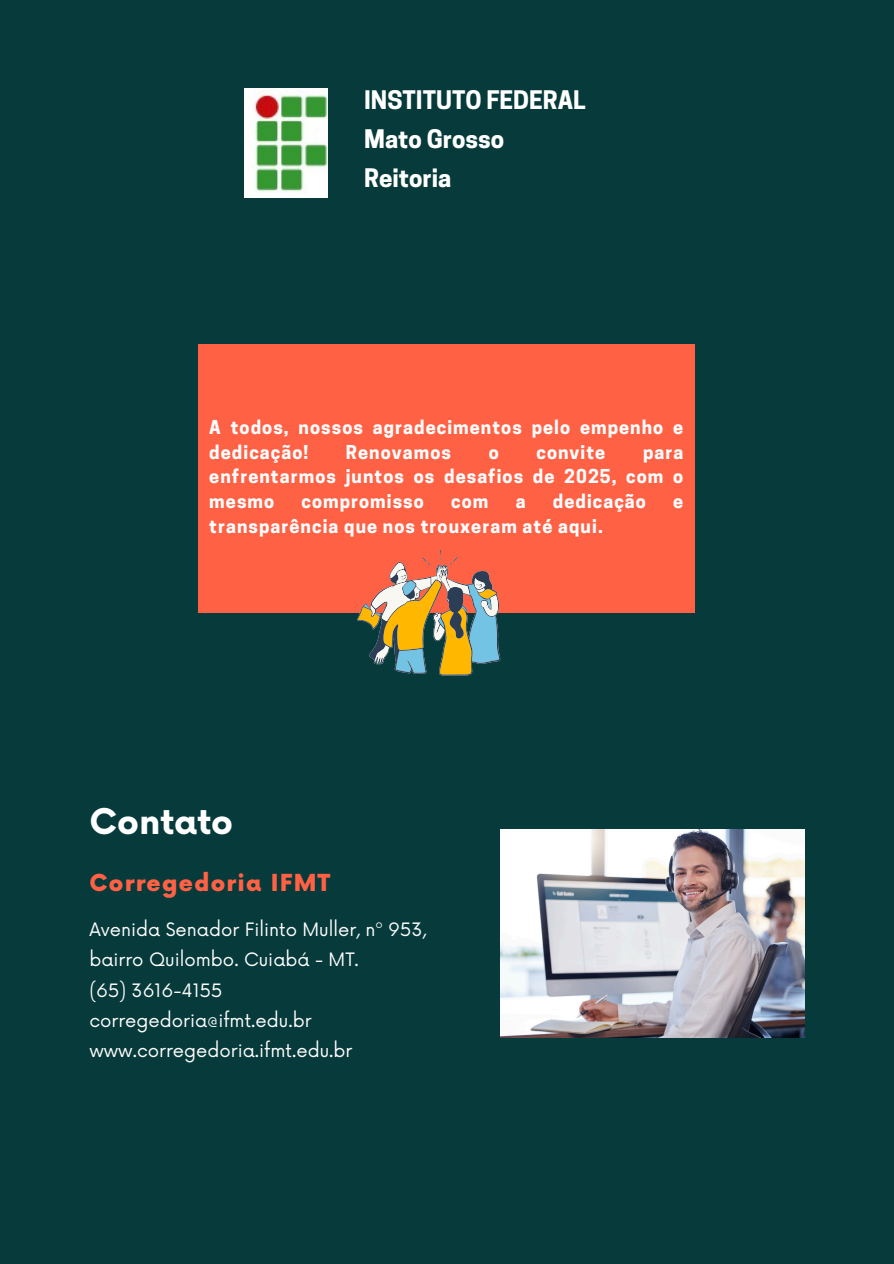
<style>
.page{position:relative;width:894px;height:1264px;background:#fff}
.page>*{position:absolute;margin:0;border:0;box-sizing:border-box;transform-origin:0 0}
.t1{font:700 34.5px "Now";color:#fff}
.t2{font:700 24px/39.3px "Cooper Hewitt";color:#fff}
.t3{font:900 22.8px "Now";letter-spacing:.055em;color:#ff6145}
.t4{font:700 18px/24.8px "Cooper Hewitt";letter-spacing:.06em;color:#fff}
.t5{font:18px/30.3px "Now";color:#fff}
</style>
<div class="page">
<div style="left:0;top:0;width:893px;height:1263px;background:#073a3b"></div>
<img style="left:244px;top:88px;width:83px;height:109px">
<img style="left:500px;top:829px;width:304px;height:208px">
<div style="left:198px;top:345px;width:496px;height:267px;background:#ff6145"></div>
<svg style="left:357px;top:549px;width:143px;height:126px"></svg>
<p class="t2" style="left:364px;top:83px;width:223px">INSTITUTO FEDERAL<br>Mato Grosso<br>Reitoria</p>
<h2 class="t4" style="left:209px;top:417px;width:475px">A todos, nossos agradecimentos pelo empenho e dedicação!</h2>
<h2 class="t4" style="left:346px;top:441px;width:106px">Renovamos</h2>
<h2 class="t4" style="left:488px;top:441px;width:12px">o</h2>
<h2 class="t4" style="left:536px;top:441px;width:70px">convite</h2>
<h2 class="t4" style="left:209px;top:441px;width:475px;text-align:justify;text-indent:433px">para enfrentarmos juntos os desafios de 2025, com o mesmo</h2>
<h2 class="t4" style="left:301px;top:491px;width:124px">compromisso</h2>
<h2 class="t4" style="left:451px;top:491px;width:39px">com</h2>
<h2 class="t4" style="left:515px;top:491px;width:11px">a</h2>
<h2 class="t4" style="left:552px;top:491px;width:94px">dedicação</h2>
<h2 class="t4" style="left:673px;top:491px;width:12px">e</h2>
<h2 class="t4" style="left:209px;top:516px;width:395px">transparência que nos trouxeram até aqui.</h2>
<h1 class="t1" style="left:89px;top:802px;width:145px">Contato</h1>
<h2 class="t3" style="left:89px;top:870px;width:242px">Corregedoria IFMT</h2>
<h3 class="t5" style="left:89px;top:915px;width:338px">Avenida Senador Filinto Muller, nº 953, bairro Quilombo. Cuiabá - MT.</h3>
<p class="t5" style="left:89px;top:975px;width:264px">(65) 3616-4155 corregedoria@ifmt.edu.br www.corregedoria.ifmt.edu.br</p>
</div>
